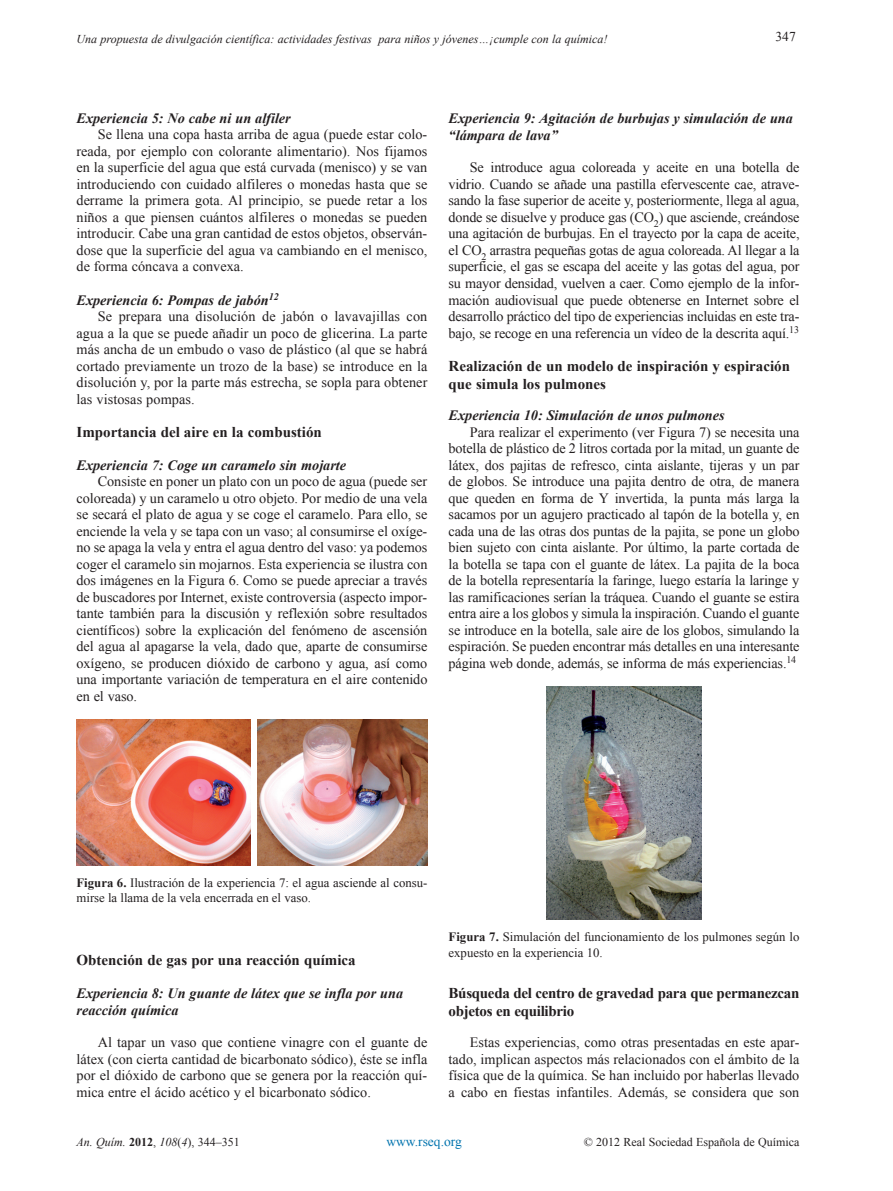
<style>
.page{position:relative;width:893px;height:1191px;background:#fff}
.page>*{position:absolute;margin:0;border:0;box-sizing:border-box;transform-origin:0 0}
.t1{font:700 15px/18px "Times New Roman";color:#231f20}
.t2{font:700 15px/18px "Times New Roman";letter-spacing:-.02em;color:#231f20}
.t3{font:14.25px/16.5px "Times New Roman";color:#231f20;text-align:justify}
.t4{font:italic 700 14.25px/17.1px "Times New Roman";color:#231f20}
.t5{font:13.5px "Times New Roman";color:#0073ae}
.t6{font:13.5px "Times New Roman";color:#231f20}
.t7{font:12.75px/15.3px "Times New Roman";color:#231f20}
.t8{font:italic 12px "Times New Roman";color:#231f20}
.t9{font:12px "Times New Roman";color:#231f20}
.s1{font-weight:700}
.s2{font-weight:700;font-style:normal}
.s3{font-style:normal}
</style>
<div class="page">
<img style="left:77px;top:720px;width:173px;height:145px">
<img style="left:257px;top:720px;width:170px;height:145px">
<img style="left:546px;top:687px;width:156px;height:233px">
<p class="t8" style="left:77px;top:34px;width:532px">Una propuesta de divulgación científica: actividades festivas para niños y jóvenes…¡cumple con la química!</p>
<p class="t6" style="left:775px;top:32px;width:22px">347</p>
<p class="t4" style="left:77px;top:111px;width:216px">Experiencia 5: No cabe ni un alfiler</p>
<p class="t3" style="left:77px;top:128px;width:352px;text-indent:21px">Se llena una copa hasta arriba de agua (puede estar colo&shy;reada, por ejemplo con colorante alimentario). Nos fijamos en la superficie del agua que está curvada (menisco) y se van introduciendo con cuidado alfileres o monedas hasta que se derrame la primera gota. Al principio, se puede retar a los niños a que piensen cuántos alfileres o monedas se pueden introducir. Cabe una gran cantidad de estos objetos, observán&shy;dose que la superficie del agua va cambiando en el menisco, de forma cóncava a convexa.</p>
<p class="t4" style="left:77px;top:293px;width:204px">Experiencia 6: Pompas de jabón<sup>12</sup></p>
<p class="t3" style="left:98px;top:309px;width:331px">Se prepara una disolución de jabón o lavavajillas con</p>
<p class="t3" style="left:77px;top:326px;width:352px">agua a la que se puede añadir un poco de glicerina. La parte</p>
<p class="t3" style="left:77px;top:342px;width:352px">más ancha de un embudo o vaso de plástico (al que se habrá</p>
<p class="t3" style="left:77px;top:359px;width:352px">cortado previamente un trozo de la base) se introduce en la</p>
<p class="t3" style="left:77px;top:375px;width:352px">disolución y, por la parte más estrecha, se sopla para obtener</p>
<p class="t3" style="left:77px;top:392px;width:120px">las vistosas pompas.</p>
<p class="t1" style="left:77px;top:424px;width:247px">Importancia del aire en la combustión</p>
<p class="t4" style="left:77px;top:458px;width:271px">Experiencia 7: Coge un caramelo sin mojarte</p>
<p class="t3" style="left:77px;top:474px;width:352px;text-indent:21px">Consiste en poner un plato con un poco de agua (puede ser coloreada) y un caramelo u otro objeto. Por medio de una vela se secará el plato de agua y se coge el caramelo. Para ello, se enciende la vela y se tapa con un vaso; al consumirse el oxíge&shy;no se apaga la vela y entra el agua dentro del vaso: ya podemos coger el caramelo sin mojarnos. Esta experiencia se ilustra con dos imágenes en la Figura 6. Como se puede apreciar a través de buscadores por Internet, existe controversia (aspecto impor&shy;tante también para la discusión y reflexión sobre resultados científicos) sobre la explicación del fenómeno de ascensión del agua al apagarse la vela, dado que, aparte de consumirse oxígeno, se producen dióxido de carbono y agua, así como una importante variación de temperatura en el aire contenido en el vaso.</p>
<p class="t4" style="left:449px;top:111px;width:346px">Experiencia 9: Agitación de burbujas y simulación de una “lámpara de lava”</p>
<p class="t3" style="left:449px;top:161px;width:352px;text-indent:21px">Se introduce agua coloreada y aceite en una botella de vidrio. Cuando se añade una pastilla efervescente cae, atrave&shy;sando la fase superior de aceite y, posteriormente, llega al agua, donde se disuelve y produce gas (CO<sub>2</sub>) que asciende, creándose una agitación de burbujas. En el trayecto por la capa de aceite, el CO<sub>2</sub> arrastra pequeñas gotas de agua coloreada. Al llegar a la superficie, el gas se escapa del aceite y las gotas del agua, por su mayor densidad, vuelven a caer. Como ejemplo de la infor&shy;mación audiovisual que puede obtenerse en Internet sobre el desarrollo práctico del tipo de experiencias incluidas en este tra&shy;bajo, se recoge en una referencia un vídeo de la descrita aquí.<sup>13</sup></p>
<p class="t1" style="left:449px;top:358px;width:343px">Realización de un modelo de inspiración y espiración que simula los pulmones</p>
<p class="t4" style="left:449px;top:408px;width:278px">Experiencia 10: Simulación de unos pulmones</p>
<p class="t3" style="left:449px;top:425px;width:352px;text-indent:21px">Para realizar el experimento (ver Figura 7) se necesita una botella de plástico de 2 litros cortada por la mitad, un guante de látex, dos pajitas de refresco, cinta aislante, tijeras y un par de globos. Se introduce una pajita dentro de otra, de manera que queden en forma de Y invertida, la punta más larga la sacamos por un agujero practicado al tapón de la botella y, en cada una de las otras dos puntas de la pajita, se pone un globo bien sujeto con cinta aislante. Por último, la parte cortada de la botella se tapa con el guante de látex. La pajita de la boca de la botella representaría la faringe, luego estaría la laringe y las ramificaciones serían la tráquea. Cuando el guante se estira entra aire a los globos y simula la inspiración. Cuando el guante se introduce en la botella, sale aire de los globos, simulando la espiración. Se pueden encontrar más detalles en una interesante página web donde, además, se informa de más experiencias.<sup>14</sup></p>
<p class="t7" style="left:77px;top:874px;width:352px"><span class="s1">Figura 6.</span> Ilustración de la experiencia 7: el agua asciende al consu&shy;mirse la llama de la vela encerrada en el vaso.</p>
<p class="t1" style="left:77px;top:952px;width:281px">Obtención de gas por una reacción química</p>
<p class="t4" style="left:77px;top:986px;width:328px">Experiencia 8: Un guante de látex que se infla por una reacción química</p>
<p class="t3" style="left:77px;top:1035px;width:352px;text-indent:21px">Al tapar un vaso que contiene vinagre con el guante de látex (con cierta cantidad de bicarbonato sódico), éste se infla por el dióxido de carbono que se genera por la reacción quí&shy;mica entre el ácido acético y el bicarbonato sódico.</p>
<p class="t7" style="left:449px;top:930px;width:352px"><span class="s1">Figura 7.</span> Simulación del funcionamiento de los pulmones según lo expuesto en la experiencia 10.</p>
<p class="t2" style="left:449px;top:985px;width:352px">Búsqueda del centro de gravedad para que permanezcan objetos en equilibrio</p>
<p class="t3" style="left:449px;top:1035px;width:352px;text-indent:21px">Estas experiencias, como otras presentadas en este apar&shy;tado, implican aspectos más relacionados con el ámbito de la física que de la química. Se han incluido por haberlas llevado a cabo en fiestas infantiles. Además, se considera que son</p>
<p class="t8" style="left:77px;top:1138px;width:165px">An. Quím. <span class="s2">2012</span><span class="s3">,</span> 108<span class="s3">(</span>4<span class="s3">), 344–351</span></p>
<p class="t5" style="left:386px;top:1137px;width:77px">www.rseq.org</p>
<p class="t9" style="left:584px;top:1138px;width:217px">© 2012 Real Sociedad Española de Química</p>
</div>
